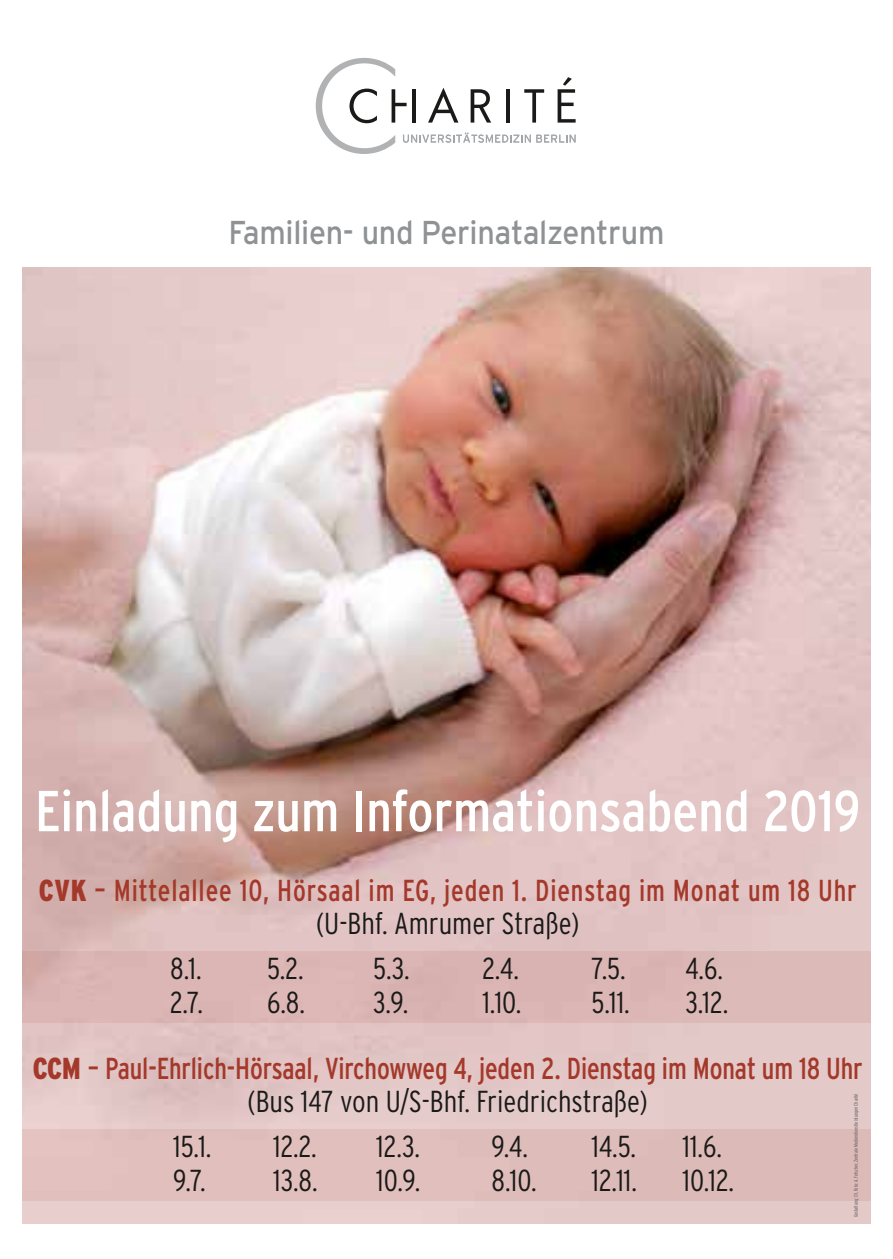
<style>
.page{position:relative;width:893px;height:1259px;background:#fff}
.page>*{position:absolute;margin:0;border:0;box-sizing:border-box;transform-origin:0 0}
.t1{font:condensed 57.6px "Interstate";color:#fff}
.t2{font:33px "Interstate";letter-spacing:-.01em;color:#8f9294;scale:.93 1}
.t3{font:300 condensed 30.3px "Interstate";color:#1a1a18}
.t4{font:condensed 30.3px/33.3px "Interstate";letter-spacing:.03em;color:#a4392b;text-align:center;scale:.93 1}
.t5{font:condensed 30.3px/66.3px "Interstate";letter-spacing:-.005em;color:#a4392b;scale:.93 1}
.t6{font:300 condensed 5.4px "Interstate";letter-spacing:-.01em;color:#565656;scale:.93 1}
.s1{font-weight:900}
.s2{font-weight:300;color:#1a1a18}
</style>
<div class="page">
<svg style="left:316px;top:58px;width:260px;height:96px"></svg>
<img style="left:23px;top:267px;width:848px;height:956px">
<div style="left:23px;top:951px;width:848px;height:71px;background:#dbb6b5"></div>
<div style="left:23px;top:1129px;width:848px;height:72px;background:#e1bfbd"></div>
<p class="t2" style="left:229px;top:214px;width:470px">Familien- und Perinatalzentrum</p>
<h1 class="t1" style="left:35px;top:779px;width:827px">Einladung zum Informationsabend 2019</h1>
<p class="t4" style="left:39px;top:873px;width:881px"><span class="s1">CVK</span> – Mittelallee 10, Hörsaal im EG, jeden 1. Dienstag im Monat um 18 Uhr <span class="s2">(U-Bhf. Amrumer Straße)</span></p>
<p class="t3" style="left:170px;top:951px;width:33px">8.1.</p>
<p class="t3" style="left:267px;top:951px;width:38px">5.2.</p>
<p class="t3" style="left:373px;top:951px;width:38px">5.3.</p>
<p class="t3" style="left:482px;top:951px;width:38px">2.4.</p>
<p class="t3" style="left:591px;top:951px;width:36px">7.5.</p>
<p class="t3" style="left:685px;top:951px;width:39px">4.6.</p>
<p class="t3" style="left:170px;top:985px;width:34px">2.7.</p>
<p class="t3" style="left:267px;top:985px;width:39px">6.8.</p>
<p class="t3" style="left:373px;top:985px;width:37px">3.9.</p>
<p class="t3" style="left:482px;top:985px;width:41px">1.10.</p>
<p class="t3" style="left:591px;top:985px;width:40px">5.11.</p>
<p class="t5" style="left:33px;top:968px;width:894px;text-indent:653px"><span class="s2">3.12.<br></span><span class="s1">CCM</span> – Paul-Ehrlich-Hörsaal, Virchowweg 4, jeden 2. Dienstag im Monat um 18 Uhr</p>
<p class="t3" style="left:248px;top:1084px;width:402px">(Bus 147 von U/S-Bhf. Friedrichstraße)</p>
<p class="t3" style="left:173px;top:1129px;width:40px">15.1.</p>
<p class="t3" style="left:273px;top:1129px;width:45px">12.2.</p>
<p class="t3" style="left:376px;top:1129px;width:45px">12.3.</p>
<p class="t3" style="left:491px;top:1129px;width:38px">9.4.</p>
<p class="t3" style="left:591px;top:1129px;width:46px">14.5.</p>
<p class="t3" style="left:682px;top:1129px;width:41px">11.6.</p>
<p class="t3" style="left:173px;top:1162px;width:34px">9.7.</p>
<p class="t3" style="left:273px;top:1162px;width:46px">13.8.</p>
<p class="t3" style="left:376px;top:1162px;width:46px">10.9.</p>
<p class="t3" style="left:491px;top:1162px;width:47px">8.10.</p>
<p class="t3" style="left:591px;top:1162px;width:47px">12.11.</p>
<p class="t3" style="left:682px;top:1162px;width:53px">10.12.</p>
<p class="t6" style="left:853px;top:1217px;width:134px;rotate:-90deg">Gestaltung: CV, Foto: A. Fetscher, Zentrale Mediendienstleistungen Charité</p>
</div>
